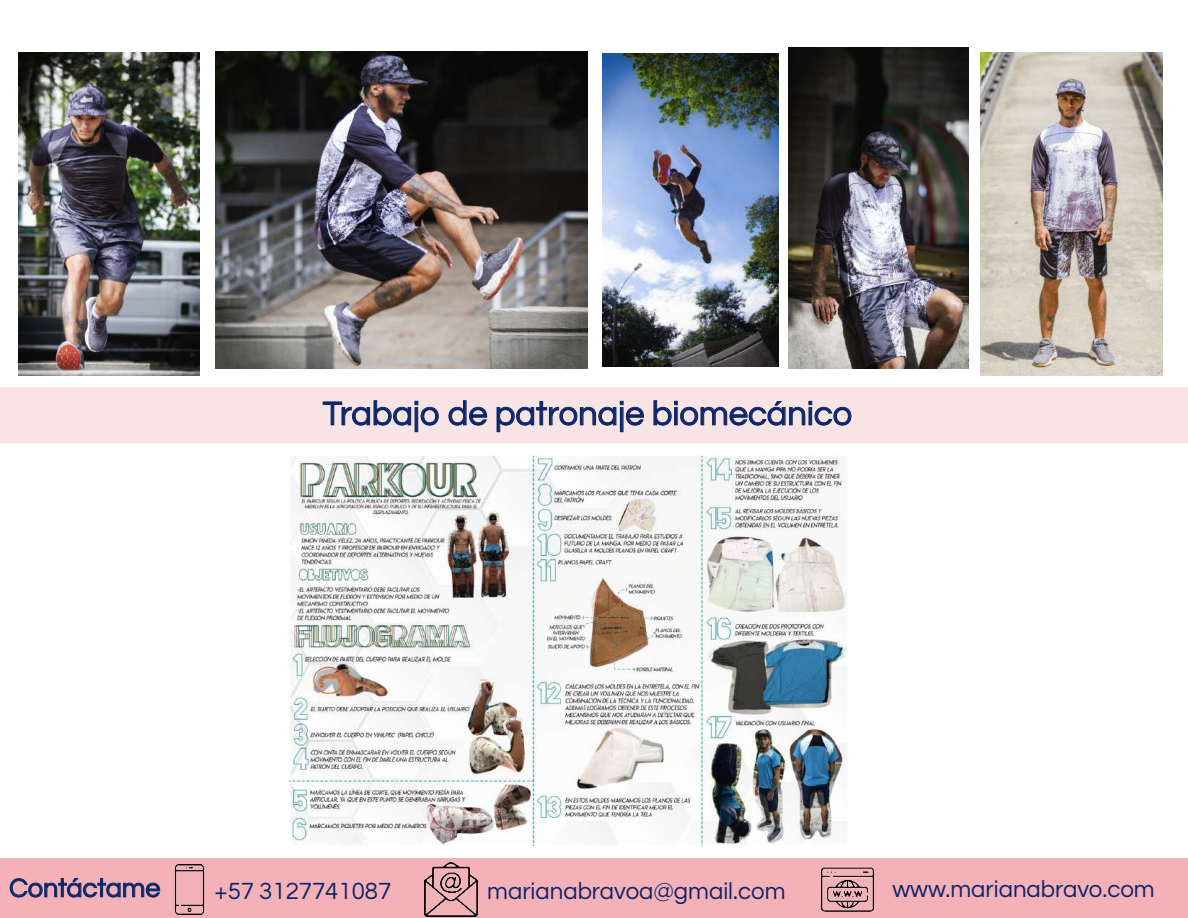
<style>
.page{position:relative;width:1188px;height:918px;background:#fff}
.page>*{position:absolute;margin:0;border:0;box-sizing:border-box;transform-origin:0 0}
.t1{font:34.5px "Questrial";color:#0c2668}
.t2{font:27px "Questrial";color:#0c2668}
.t3{font:24px "Questrial";color:#0c2668}
</style>
<div class="page">
<div style="left:0;top:387px;width:1188px;height:56px;background:#f9e4e5"></div>
<div style="left:415px;top:407px;width:3px;height:25px;border:1px solid #0c2668"></div>
<svg style="left:323px;top:400px;width:116px;height:26px"></svg>
<svg style="left:449px;top:400px;width:38px;height:26px"></svg>
<svg style="left:497px;top:401px;width:147px;height:31px"></svg>
<svg style="left:654px;top:400px;width:197px;height:26px"></svg>
<div style="left:0;top:859px;width:1187px;height:59px;background:#f4b1b8"></div>
<svg style="left:10px;top:878px;width:150px;height:19px"></svg>
<img style="left:174px;top:864px;width:31px;height:51px">
<img style="left:822px;top:867px;width:52px;height:46px">
<img style="left:425px;top:863px;width:53px;height:53px">
<img style="left:18px;top:53px;width:181px;height:322px">
<img style="left:603px;top:53px;width:176px;height:314px">
<img style="left:788px;top:48px;width:180px;height:320px">
<img style="left:215px;top:52px;width:373px;height:316px">
<img style="left:981px;top:53px;width:181px;height:322px">
<img style="left:290px;top:455px;width:557px;height:391px">
<h1 class="t1" style="left:323px;top:389px;width:531px">Trabajo de patronaje biomecánico</h1>
<p class="t2" style="left:9px;top:869px;width:153px">Contáctame</p>
<p class="t3" style="left:215px;top:874px;width:178px">+57 3127741087</p>
<p class="t3" style="left:487px;top:874px;width:300px">marianabravoa@gmail.com</p>
<p class="t3" style="left:892px;top:872px;width:264px">www.marianabravo.com</p>
</div>
